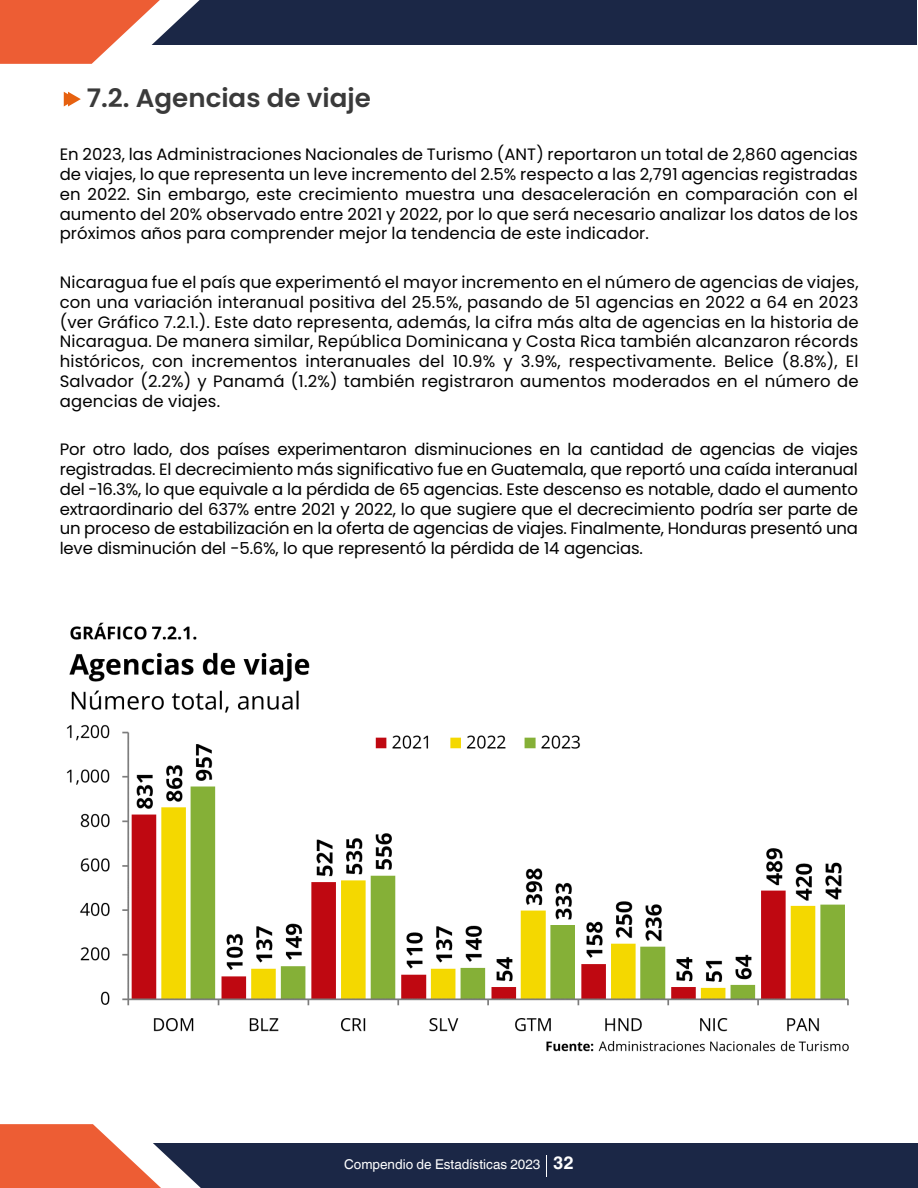
<style>
.page{position:relative;width:918px;height:1188px;background:#fff}
.page>*{position:absolute;margin:0;border:0;box-sizing:border-box;transform-origin:0 0}
.t1{font:600 25.5px "Poppins";color:#3a3a3a}
.t2{font:16.5px/19.8px "Poppins";letter-spacing:.005em;color:#000;text-align:justify}
.t3{font:13.5px "Helvetica World";color:#fff}
.s1{font-weight:700;font-size:18px}
</style>
<div class="page">
<div style="left:97px;top:0;width:820px;height:45px;background:#1b2746"></div>
<svg style="left:0;top:0;width:200px;height:64px"></svg>
<div style="left:98px;top:1143px;width:820px;height:45px;background:#1b2746"></div>
<svg style="left:0;top:1124px;width:201px;height:64px"></svg>
<svg style="left:64px;top:92px;width:17px;height:14px"></svg>
<img style="left:66px;top:622px;width:783px;height:430px">
<h1 class="t1" style="left:87px;top:83px;width:286px">7.2. Agencias de viaje</h1>
<p class="t2" style="left:60px;top:145px;width:800px">En 2023, las Administraciones Nacionales de Turismo (ANT) reportaron un total de 2,860 agencias de viajes, lo que representa un leve incremento del 2.5% respecto a las 2,791 agencias registradas en 2022. Sin embargo, este crecimiento muestra una desaceleración en comparación con el aumento del 20% observado entre 2021 y 2022, por lo que será necesario analizar los datos de los próximos años para comprender mejor la tendencia de este indicador.</p>
<p class="t2" style="left:60px;top:272px;width:801px">Nicaragua fue el país que experimentó el mayor incremento en el número de agencias de viajes, con una variación interanual positiva del 25.5%, pasando de 51 agencias en 2022 a 64 en 2023 (ver Gráfico 7.2.1.). Este dato representa, además, la cifra más alta de agencias en la historia de Nicaragua. De manera similar, República Dominicana y Costa Rica también alcanzaron récords históricos, con incrementos interanuales del 10.9% y 3.9%, respectivamente. Belice (8.8%), El Salvador (2.2%) y Panamá (1.2%) también registraron aumentos moderados en el número de agencias de viajes.</p>
<p class="t2" style="left:60px;top:440px;width:800px">Por otro lado, dos países experimentaron disminuciones en la cantidad de agencias de viajes registradas. El decrecimiento más significativo fue en Guatemala, que reportó una caída interanual del -16.3%, lo que equivale a la pérdida de 65 agencias. Este descenso es notable, dado el aumento extraordinario del 637% entre 2021 y 2022, lo que sugiere que el decrecimiento podría ser parte de un proceso de estabilización en la oferta de agencias de viajes. Finalmente, Honduras presentó una leve disminución del -5.6%, lo que representó la pérdida de 14 agencias.</p>
<p class="t3" style="left:344px;top:1156px;width:231px">Compendio de Estadísticas 2023 <span class="s1">32</span></p>
</div>
